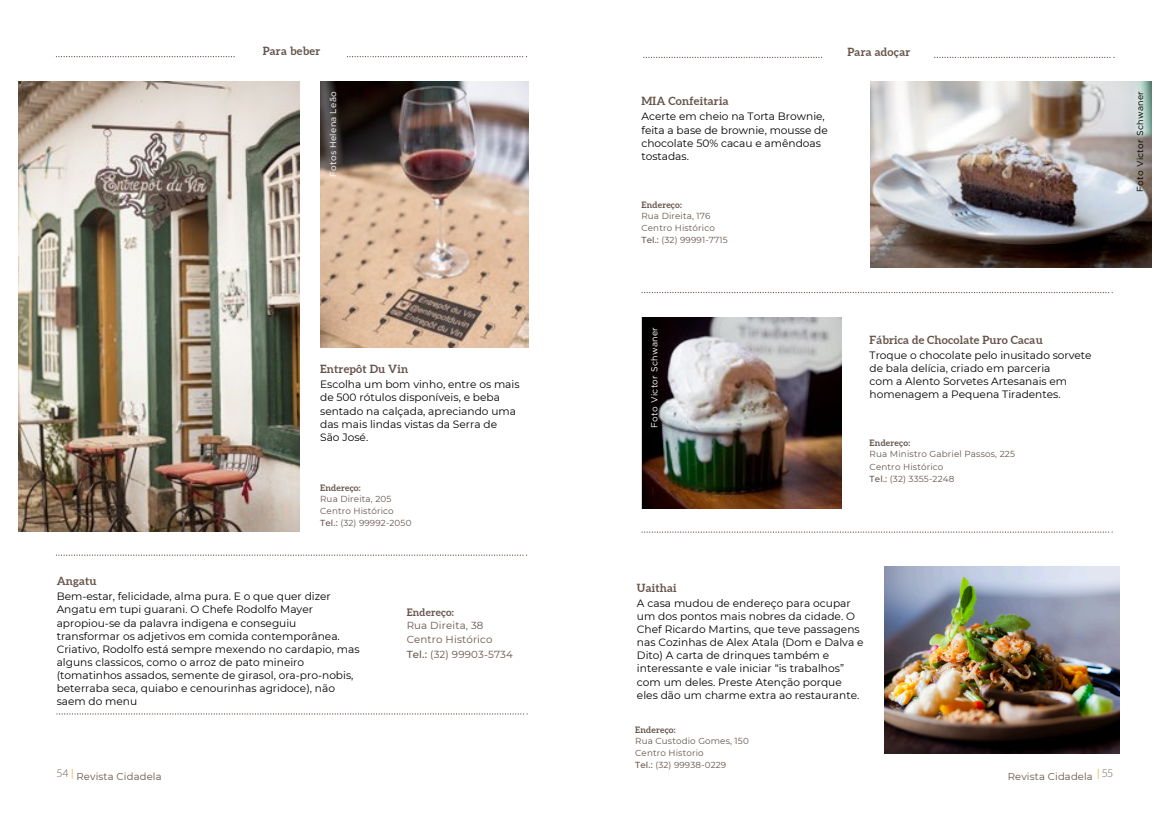
<style>
.page{position:relative;width:1169px;height:815px;background:#fff}
.page>*{position:absolute;margin:0;border:0;box-sizing:border-box;transform-origin:0 0}
.t1{font:700 11.25px "Aleo";letter-spacing:.02em;color:#65544b}
.t2{font:10.62px/13.1px "Montserrat";color:#000}
.t3{font:300 10.62px "Aleo";color:#65544b}
.t4{font:10.25px/13.1px "Montserrat";letter-spacing:.015em;color:#65544b}
.t5{font:10px "Montserrat";letter-spacing:.015em;color:#65544b}
.t6{font:8.75px/12.2px "Montserrat";letter-spacing:.015em;color:#65544b}
.t7{font:700 8.75px "Aleo";letter-spacing:.03em;color:#65544b}
.t8{font:8.75px "Gotham";letter-spacing:.035em;color:#fff}
.t9{font:8.75px "Gotham";letter-spacing:.035em;color:#000}
.s1{font-weight:500}
.s2{font-family:"Aleo";font-weight:700}
.s3{font-weight:400;color:#fbb040}
</style>
<div class="page">
<svg style="left:56px;top:554px;width:471px;height:2px"></svg>
<svg style="left:56px;top:713px;width:472px;height:1px"></svg>
<svg style="left:56px;top:56px;width:471px;height:1px"></svg>
<div style="left:236px;top:47px;width:110px;height:16px;background:#fff"></div>
<svg style="left:643px;top:57px;width:471px;height:1px"></svg>
<div style="left:824px;top:48px;width:110px;height:16px;background:#fff"></div>
<img style="left:18px;top:81px;width:282px;height:450px">
<img style="left:320px;top:81px;width:208px;height:267px">
<img style="left:870px;top:81px;width:281px;height:186px">
<img style="left:642px;top:317px;width:200px;height:191px">
<svg style="left:641px;top:292px;width:472px;height:1px"></svg>
<svg style="left:641px;top:531px;width:472px;height:2px"></svg>
<img style="left:884px;top:567px;width:235px;height:187px">
<h3 class="t1" style="left:263px;top:45px;width:59px">Para beber</h3>
<p class="t8" style="left:328px;top:177px;width:87px;rotate:-90deg">Fotos Helena Leão</p>
<p class="t1" style="left:641px;top:95px;width:89px">MIA Confeitaria</p>
<p class="t2" style="left:641px;top:110px;width:188px">Acerte em cheio na Torta Brownie, feita a base de brownie, mousse de chocolate 50% cacau e amêndoas tostadas.</p>
<h2 class="t7" style="left:641px;top:199px;width:42px">Endereço:</h2>
<p class="t6" style="left:641px;top:210px;width:88px">Rua Direita, 176<br>Centro Histórico<br><span class="s1">Tel.:</span> (32) 99991-7715</p>
<p class="t1" style="left:847px;top:46px;width:64px">Para adoçar</p>
<h3 class="t9" style="left:1135px;top:192px;width:102px;rotate:-90deg">Foto Victor Schwaner</h3>
<h1 class="t1" style="left:320px;top:363px;width:90px">Entrepôt Du Vin</h1>
<h1 class="t2" style="left:320px;top:378px;width:201px">Escolha um bom vinho, entre os mais de 500 rótulos disponíveis, e beba sentado na calçada, apreciando uma das mais lindas vistas da Serra de<br>São José.</h1>
<p class="t7" style="left:320px;top:482px;width:42px">Endereço:</p>
<p class="t6" style="left:320px;top:493px;width:93px">Rua Direita, 205<br>Centro Histórico<br><span class="s1">Tel.:</span> (32) 99992-2050</p>
<h2 class="t1" style="left:57px;top:575px;width:41px">Angatu</h2>
<h2 class="t2" style="left:57px;top:590px;width:304px">Bem-estar, felicidade, alma pura. E o que quer dizer Angatu em tupi guarani. O Chefe Rodolfo Mayer apropiou-se da palavra indigena e conseguiu transformar os adjetivos em comida contemporânea.<br>Criativo, Rodolfo está sempre mexendo no cardapio, mas alguns classicos, como o arroz de pato mineiro (tomatinhos assados, semente de girasol, ora-pro-nobis, beterraba seca, quiabo e cenourinhas agridoce), não saem do menu</h2>
<p class="t4" style="left:407px;top:605px;width:78px"><span class="s2">Endereço:<br></span>Rua Direita, 38</p>
<p class="t4" style="left:407px;top:632px;width:108px;line-height:14.2px">Centro Histórico<br><span class="s1">Tel.:</span> (32) 99903-5734</p>
<h2 class="t8" style="left:649px;top:428px;width:102px;rotate:-90deg">Foto Victor Schwaner</h2>
<p class="t1" style="left:869px;top:333px;width:175px">Fábrica de Chocolate Puro Cacau</p>
<p class="t2" style="left:869px;top:348px;width:224px">Troque o chocolate pelo inusitado sorvete de bala delícia, criado em parceria<br>com a Alento Sorvetes Artesanais em homenagem a Pequena Tiradentes.</p>
<p class="t7" style="left:869px;top:438px;width:42px">Endereço:</p>
<p class="t6" style="left:869px;top:448px;width:147px">Rua Ministro Gabriel Passos, 225<br>Centro Histórico<br><span class="s1">Tel.:</span> (32) 3355-2248</p>
<h2 class="t1" style="left:637px;top:581px;width:41px">Uaithai</h2>
<h2 class="t2" style="left:637px;top:596px;width:228px">A casa mudou de endereço para ocupar um dos pontos mais nobres da cidade. O Chef Ricardo Martins, que teve passagens nas Cozinhas de Alex Atala (Dom e Dalva e Dito) A carta de drinques também e interessante e vale iniciar “is trabalhos” com um deles. Preste Atenção porque eles dão um charme extra ao restaurante.</h2>
<p class="t7" style="left:635px;top:724px;width:42px">Endereço:</p>
<h2 class="t6" style="left:635px;top:734px;width:115px">Rua Custodio Gomes, 150<br>Centro Historio</h2>
<p class="t6" style="left:635px;top:759px;width:93px"><span class="s1">Tel.:</span> (32) 99938-0229</p>
<p class="t3" style="left:57px;top:768px;width:18px">54 <span class="s3">|</span></p>
<p class="t3" style="left:1097px;top:768px;width:17px"><span class="s3">|</span> 55</p>
<h2 class="t5" style="left:77px;top:770px;width:86px">Revista Cidadela</h2>
<h2 class="t5" style="left:1008px;top:770px;width:86px">Revista Cidadela</h2>
</div>
